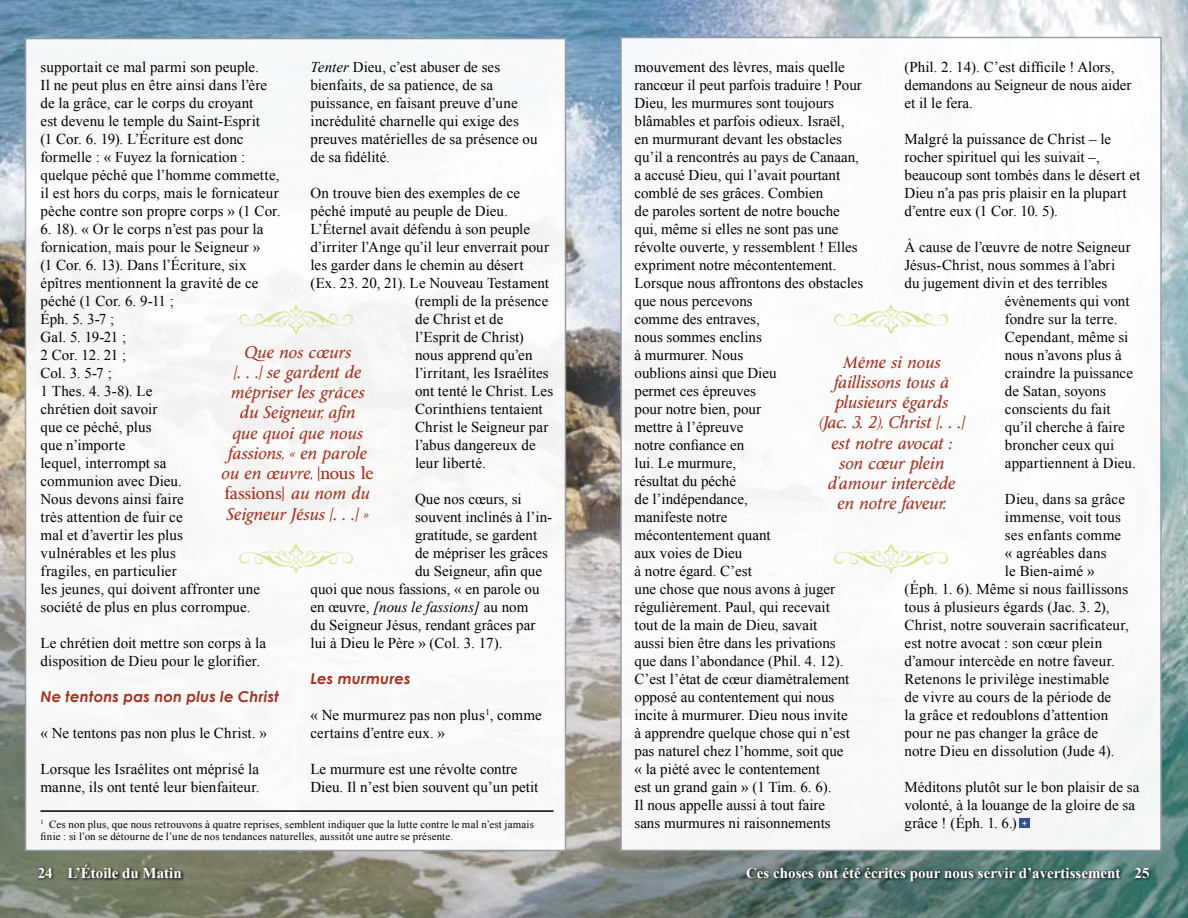
<style>
.page{position:relative;width:1188px;height:918px;background:#fff}
.page>*{position:absolute;margin:0;border:0;box-sizing:border-box;transform-origin:0 0}
.t1{font:italic 15.75px/20.2px "Byington";color:#a5311f;text-align:center}
.t2{font:15px/18px "Times New Roman";color:#000}
.t3{font:700 15px "Times New Roman";color:#fff}
.t4{font:italic 700 15px "Century Gothic";letter-spacing:.01em;color:#a5311f}
.t5{font:italic 15px "Times New Roman";color:#000}
.t6{font:15px "Times New Roman";letter-spacing:.02em;color:#000}
.t7{font:10.8px/12px "Times New Roman";letter-spacing:.015em;color:#000}
.s1{font-style:italic}
.s2{font-style:normal}
</style>
<div class="page">
<img style="left:0;top:0;width:1188px;height:918px">
<img style="left:0;top:0;width:804px;height:600px">
<div style="left:25px;top:38px;width:541px;height:813px;background:#f8f9f9;border:2px solid #959c9f"></div>
<div style="left:620px;top:37px;width:542px;height:814px;background:#fff;border:2px solid #959c9f"></div>
<hr style="left:40px;top:810px;width:514px;height:2px;background:#000">
<div style="left:1019px;top:819px;width:11px;height:9px;background:#344e94"></div>
<svg style="left:1021px;top:820px;width:7px;height:7px"></svg>
<div style="left:1134px;top:867px;width:18px;height:14px;background:#000;opacity:.75"></div>
<div style="left:66px;top:862px;width:118px;height:20px;background:#000;opacity:.75"></div>
<div style="left:37px;top:866px;width:18px;height:14px;background:#000;opacity:.75"></div>
<div style="left:745px;top:865px;width:378px;height:18px;background:#000;opacity:.75"></div>
<p class="t2" style="left:634px;top:58px;width:230px">mouvement des lèvres, mais quelle rancœur il peut parfois traduire ! Pour<br>Dieu, les murmures sont toujours blâmables et parfois odieux. Israël,<br>en murmurant devant les obstacles qu’il a rencontrés au pays de Canaan, a accusé Dieu, qui l’avait pourtant comblé de ses grâces. Combien<br>de paroles sortent de notre bouche qui, même si elles ne sont pas une révolte ouverte, y ressemblent ! Elles expriment notre mécontentement.<br>Lorsque nous affrontons des obstacles que nous percevons<br>comme des entraves,<br>nous sommes enclins<br>à murmurer. Nous<br>oublions ainsi que Dieu<br>permet ces épreuves<br>pour notre bien, pour<br>mettre à l’épreuve<br>notre confiance en<br>lui. Le murmure,<br>résultat du péché<br>de l’indépendance,<br>manifeste notre<br>mécontentement quant<br>aux voies de Dieu<br>à notre égard. C’est<br>une chose que nous avons à juger régulièrement. Paul, qui recevait<br>tout de la main de Dieu, savait<br>aussi bien être dans les privations<br>que dans l’abondance (Phil. 4. 12).<br>C’est l’état de cœur diamétralement opposé au contentement qui nous incite à murmurer. Dieu nous invite<br>à apprendre quelque chose qui n’est pas naturel chez l’homme, soit que<br>« la piété avec le contentement<br>est un grand gain » (1 Tim. 6. 6).<br>Il nous appelle aussi à tout faire<br>sans murmures ni raisonnements</p>
<p class="t2" style="left:904px;top:58px;width:229px">(Phil. 2. 14). C’est difficile ! Alors, demandons au Seigneur de nous aider et il le fera.</p>
<p class="t2" style="left:40px;top:58px;width:242px">supportait ce mal parmi son peuple.<br>Il ne peut plus en être ainsi dans l’ère de la grâce, car le corps du croyant<br>est devenu le temple du Saint‑Esprit<br>(1 Cor. 6. 19). L’Écriture est donc formelle : « Fuyez la fornication : quelque péché que l’homme commette, il est hors du corps, mais le fornicateur pèche contre son propre corps » (1 Cor.</p>
<p class="t2" style="left:40px;top:220px;width:224px">6. 18). « Or le corps n’est pas pour la fornication, mais pour le Seigneur » (1 Cor. 6. 13). Dans l’Écriture, six épîtres mentionnent la gravité de ce péché (1 Cor. 6. 9‑11 ;<br>Éph. 5. 3‑7 ;<br>Gal. 5. 19‑21 ;<br>2 Cor. 12. 21 ;<br>Col. 3. 5‑7 ;<br>1 Thes. 4. 3‑8). Le<br>chrétien doit savoir<br>que ce péché, plus<br>que n’importe<br>lequel, interrompt sa<br>communion avec Dieu.<br>Nous devons ainsi faire<br>très attention de fuir ce<br>mal et d’avertir les plus<br>vulnérables et les plus<br>fragiles, en particulier<br>les jeunes, qui doivent affronter une société de plus en plus corrompue.</p>
<p class="t2" style="left:41px;top:634px;width:227px">Le chrétien doit mettre son corps à la disposition de Dieu pour le glorifier.</p>
<p class="t4" style="left:41px;top:685px;width:240px">Ne tentons pas non plus le Christ</p>
<p class="t2" style="left:41px;top:724px;width:228px">« Ne tentons pas non plus le Christ. »</p>
<p class="t2" style="left:41px;top:760px;width:221px">Lorsque les Israélites ont méprisé la manne, ils ont tenté leur bienfaiteur.</p>
<p class="t2" style="left:311px;top:58px;width:229px"><span class="s1">Tenter</span> Dieu, c’est abuser de ses bienfaits, de sa patience, de sa puissance, en faisant preuve d’une incrédulité charnelle qui exige des preuves matérielles de sa présence ou de sa fidélité.</p>
<p class="t2" style="left:311px;top:184px;width:211px">On trouve bien des exemples de ce</p>
<p class="t2" style="left:311px;top:202px;width:199px">péché imputé au peuple de Dieu.</p>
<p class="t2" style="left:311px;top:220px;width:221px">L’Éternel avait défendu à son peuple</p>
<p class="t2" style="left:311px;top:238px;width:240px">d’irriter l’Ange qu’il leur enverrait pour</p>
<p class="t2" style="left:311px;top:256px;width:215px">les garder dans le chemin au désert</p>
<p class="t2" style="left:311px;top:274px;width:240px">(Ex. 23. 20, 21). Le Nouveau Testament</p>
<p class="t2" style="left:415px;top:292px;width:135px">(rempli de la présence</p>
<p class="t2" style="left:415px;top:310px;width:90px">de Christ et de</p>
<p class="t2" style="left:415px;top:328px;width:110px">l’Esprit de Christ)</p>
<p class="t2" style="left:415px;top:346px;width:119px">nous apprend qu’en</p>
<p class="t2" style="left:415px;top:364px;width:135px">l’irritant, les Israélites</p>
<p class="t2" style="left:415px;top:382px;width:140px">ont tenté le Christ. Les</p>
<p class="t2" style="left:415px;top:400px;width:129px">Corinthiens tentaient</p>
<p class="t2" style="left:415px;top:418px;width:135px">Christ le Seigneur par</p>
<p class="t2" style="left:415px;top:436px;width:122px">l’abus dangereux de</p>
<p class="t2" style="left:415px;top:454px;width:72px">leur liberté.</p>
<p class="t2" style="left:415px;top:490px;width:108px">Que nos cœurs, si</p>
<p class="t2" style="left:415px;top:508px;width:139px">souvent inclinés à l’in-</p>
<p class="t2" style="left:415px;top:526px;width:124px">gratitude, se gardent</p>
<p class="t2" style="left:415px;top:544px;width:134px">de mépriser les grâces</p>
<p class="t2" style="left:415px;top:562px;width:128px">du Seigneur, afin que</p>
<p class="t2" style="left:311px;top:580px;width:231px">quoi que nous fassions, « en parole ou</p>
<p class="t5" style="left:311px;top:597px;width:219px"><span class="s2">en œuvre,</span> [nous le fassions] <span class="s2">au nom</span></p>
<p class="t2" style="left:311px;top:616px;width:226px">du Seigneur Jésus, rendant grâces par</p>
<p class="t2" style="left:311px;top:634px;width:194px">lui à Dieu le Père » (Col. 3. 17).</p>
<p class="t4" style="left:311px;top:667px;width:102px">Les murmures</p>
<p class="t2" style="left:310px;top:706px;width:233px">« Ne murmurez pas non plus<sup>1</sup>, comme certains d’entre eux. »</p>
<p class="t2" style="left:310px;top:760px;width:229px">Le murmure est une révolte contre<br>Dieu. Il n’est bien souvent qu’un petit</p>
<p class="t7" style="left:40px;top:818px;width:495px"><sup>1</sup> Ces non plus, que nous retrouvons à quatre reprises, semblent indiquer que la lutte contre le mal n’est jamais finie : si l’on se détourne de l’une de nos tendances naturelles, aussitôt une autre se présente.</p>
<p class="t3" style="left:38px;top:862px;width:146px">24 L’Étoile du Matin</p>
<p class="t3" style="left:746px;top:862px;width:405px">Ces choses ont été écrites pour nous servir d’avertissement 25</p>
<p class="t2" style="left:904px;top:130px;width:237px">Malgré la puissance de Christ – le rocher spirituel qui les suivait –, beaucoup sont tombés dans le désert et Dieu n’a pas pris plaisir en la plupart d’entre eux (1 Cor. 10. 5).</p>
<p class="t2" style="left:904px;top:238px;width:228px">À cause de l’œuvre de notre Seigneur</p>
<p class="t2" style="left:904px;top:256px;width:212px">Jésus‑Christ, nous sommes à l’abri</p>
<p class="t2" style="left:904px;top:274px;width:204px">du jugement divin et des terribles</p>
<p class="t2" style="left:1005px;top:292px;width:126px">évènements qui vont</p>
<p class="t2" style="left:1005px;top:310px;width:114px">fondre sur la terre.</p>
<p class="t2" style="left:1005px;top:328px;width:125px">Cependant, même si</p>
<p class="t2" style="left:1005px;top:346px;width:118px">nous n’avons plus à</p>
<p class="t2" style="left:1005px;top:364px;width:130px">craindre la puissance</p>
<p class="t2" style="left:1005px;top:382px;width:103px">de Satan, soyons</p>
<p class="t2" style="left:1005px;top:400px;width:107px">conscients du fait</p>
<p class="t2" style="left:1005px;top:418px;width:121px">qu’il cherche à faire</p>
<p class="t2" style="left:1005px;top:436px;width:111px">broncher ceux qui</p>
<p class="t2" style="left:1005px;top:454px;width:132px">appartiennent à Dieu.</p>
<p class="t6" style="left:1005px;top:489px;width:122px">Dieu, dans sa grâce</p>
<p class="t2" style="left:1005px;top:508px;width:118px">immense, voit tous</p>
<p class="t2" style="left:1005px;top:526px;width:118px">ses enfants comme</p>
<p class="t2" style="left:1005px;top:544px;width:103px">« agréables dans</p>
<p class="t2" style="left:1005px;top:562px;width:91px">le Bien-aimé »</p>
<p class="t2" style="left:904px;top:580px;width:225px">(Éph. 1. 6). Même si nous faillissons</p>
<p class="t2" style="left:904px;top:598px;width:207px">tous à plusieurs égards (Jac. 3. 2),</p>
<p class="t2" style="left:904px;top:616px;width:226px">Christ, notre souverain sacrificateur,</p>
<p class="t2" style="left:904px;top:634px;width:199px">est notre avocat : son cœur plein</p>
<p class="t2" style="left:904px;top:652px;width:212px">d’amour intercède en notre faveur.</p>
<p class="t2" style="left:904px;top:670px;width:206px">Retenons le privilège inestimable</p>
<p class="t2" style="left:904px;top:688px;width:208px">de vivre au cours de la période de</p>
<p class="t2" style="left:904px;top:706px;width:205px">la grâce et redoublons d’attention</p>
<p class="t2" style="left:904px;top:724px;width:195px">pour ne pas changer la grâce de</p>
<p class="t2" style="left:904px;top:742px;width:212px">notre Dieu en dissolution (Jude 4).</p>
<p class="t2" style="left:904px;top:778px;width:237px">Méditons plutôt sur le bon plaisir de sa volonté, à la louange de la gloire de sa grâce ! (Éph. 1. 6.)</p>
<p class="t1" style="left:220px;top:342px;width:155px">Que nos cœurs<br>[…] se gardent de mépriser les grâces du Seigneur, afin<br>que quoi que nous fassions, « en parole ou en œuvre, <span class="s2">[nous le fassions]</span> au nom du<br>Seigneur Jésus […] »</p>
<p class="t1" style="left:818px;top:352px;width:147px">Même si nous faillissons tous à plusieurs égards<br>(Jac. 3. 2), Christ […] est notre avocat : son cœur plein d’amour intercède en notre faveur.</p>
</div>
